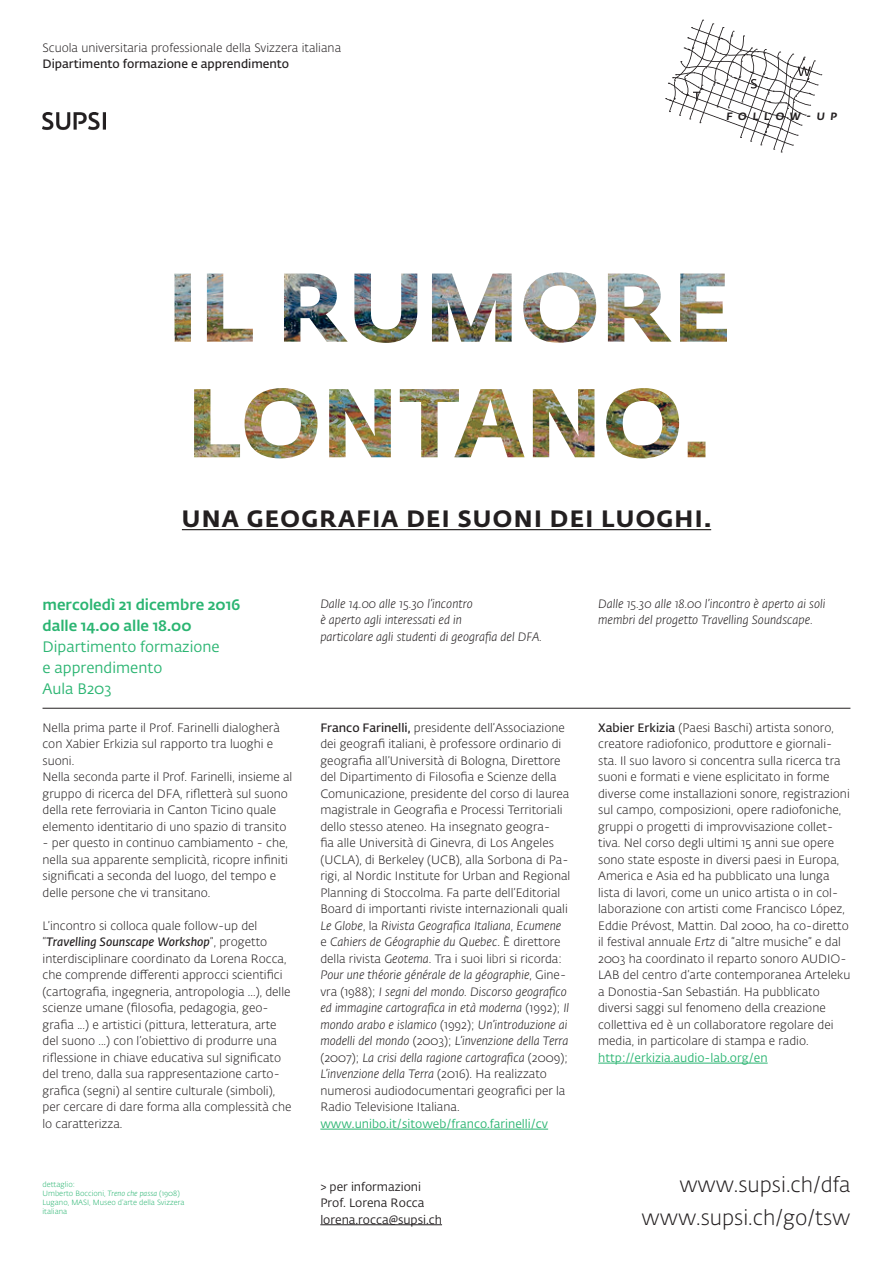
<style>
.page{position:relative;width:893px;height:1263px;background:#fff}
.page>*{position:absolute;margin:0;border:0;box-sizing:border-box;transform-origin:0 0}
.t1{font:700 23.4px "SUPSI Fedra Sans";letter-spacing:.06em;color:#231f20}
.t2{font:300 21px/33px "SUPSI Fedra Sans";color:#231f20;text-align:right}
.t3{font:15px/21px "SUPSI Fedra Sans";color:#2bb572}
.t4{font:500 15px/21px "SUPSI Fedra Sans";color:#2bb572}
.t5{font:300 12px/16.5px "SUPSI Fedra Sans";color:#231f20}
.t6{font:italic 300 12px/16.5px "SUPSI Fedra Sans";color:#231f20}
.t7{font:12px "SUPSI Fedra Sans";color:#2bb572}
.t8{font:12px/16.5px "SUPSI Fedra Sans";color:#231f20}
.t9{font:600 12px "SUPSI Fedra Sans";color:#231f20}
.t10{font:italic 700 10.5px "SUPSI Fedra Sans";letter-spacing:.56em;color:#231f20}
.t11{font:300 7.5px/9px "SUPSI Fedra Sans";color:#2bb572}
.s1{font-weight:600;font-style:italic}
.s2{font-weight:600}
.s3{font-style:italic}
</style>
<div class="page">
<img style="left:174px;top:272px;width:553px;height:259px">
<img style="left:43px;top:112px;width:63px;height:18px">
<svg style="left:665px;top:20px;width:157px;height:133px"></svg>
<hr style="left:182px;top:529px;width:529px;height:1px;background:#231f20">
<hr style="left:320px;top:1129px;width:228px;height:1px;background:#2bb572">
<hr style="left:598px;top:1063px;width:170px;height:1px;background:#2bb572">
<hr style="left:43px;top:708px;width:807px;height:1px;background:#231f20">
<hr style="left:320px;top:1224px;width:122px;height:1px;background:#231f20">
<p class="t5" style="left:43px;top:39px;width:300px">Scuola universitaria professionale della Svizzera italiana</p>
<p class="t9" style="left:43px;top:55px;width:248px">Dipartimento formazione e apprendimento</p>
<p class="t10" style="left:726px;top:108px;width:112px">FOLLOW-UP</p>
<h1 class="t1" style="left:182px;top:500px;width:531px">UNA GEOGRAFIA DEI SUONI DEI LUOGHI.</h1>
<p class="t4" style="left:43px;top:593px;width:199px">mercoledì 21 dicembre 2016 dalle 14.00 alle 18.00</p>
<p class="t3" style="left:43px;top:636px;width:179px">Dipartimento formazione e apprendimento<br>Aula B203</p>
<p class="t5" style="left:43px;top:719px;width:251px">Nella prima parte il Prof. Farinelli dialogherà con Xabier Erkizia sul rapporto tra luoghi e suoni.<br>Nella seconda parte il Prof. Farinelli, insieme al gruppo di ricerca del DFA, rifletterà sul suono della rete ferroviaria in Canton Ticino quale elemento identitario di uno spazio di transito</p>
<p class="t5" style="left:43px;top:835px;width:247px">- per questo in continuo cambiamento - che, nella sua apparente semplicità, ricopre infiniti significati a seconda del luogo, del tempo e delle persone che vi transitano.</p>
<p class="t5" style="left:43px;top:917px;width:250px">L’incontro si colloca quale follow-up del “<span class="s1">Travelling Sounscape Workshop</span>”, progetto interdisciplinare coordinato da Lorena Rocca, che comprende differenti approcci scientifici (cartografia, ingegneria, antropologia ...), delle scienze umane (filosofia, pedagogia, geo&shy;grafia ...) e artistici (pittura, letteratura, arte del suono ...) con l’obiettivo di produrre una riflessione in chiave educativa sul significato del treno, dalla sua rappresentazione carto&shy;grafica (segni) al sentire culturale (simboli), per cercare di dare forma alla complessità che lo caratterizza.</p>
<p class="t6" style="left:320px;top:595px;width:223px">Dalle 14.00 alle 15.30 l’incontro<br>è aperto agli interessati ed in<br>particolare agli studenti di geografia del DFA.</p>
<p class="t6" style="left:598px;top:595px;width:229px">Dalle 15.30 alle 18.00 l’incontro è aperto ai soli membri del progetto Travelling Soundscape.</p>
<p class="t5" style="left:320px;top:719px;width:251px"><span class="s2">Franco Farinelli,</span> presidente dell’Associazione dei geografi italiani, è professore ordinario di geografia all’Università di Bologna, Direttore del Dipartimento di Filosofia e Scienze della Comunicazione, presidente del corso di laurea magistrale in Geografia e Processi Territoriali dello stesso ateneo. Ha insegnato geogra-<br>fia alle Università di Ginevra, di Los Angeles (UCLA), di Berkeley (UCB), alla Sorbona di Pa&shy;rigi, al Nordic Institute for Urban and Regional Planning di Stoccolma. Fa parte dell’Editorial Board di importanti riviste internazionali quali <span class="s3">Le Globe</span>, la <span class="s3">Rivista Geografica Italiana</span>, <span class="s3">Ecumene </span>e <span class="s3">Cahiers de Géographie du Quebec</span>. È direttore della rivista <span class="s3">Geotema</span>. Tra i suoi libri si ricorda:<br><span class="s3">Pour une théorie générale de la géographie</span>, Gine&shy;vra (1988); <span class="s3">I segni del mondo. Discorso geografico ed immagine cartografica in età moderna</span> (1992); <span class="s3">Il mondo arabo e islamico</span> (1992); <span class="s3">Un’introduzione ai modelli del mondo</span> (2003); <span class="s3">L’invenzione della Terra </span>(2007); <span class="s3">La crisi della ragione cartografica</span> (2009); <span class="s3">L’invenzione della Terra</span> (2016). Ha realizzato numerosi audiodocumentari geografici per la Radio Televisione Italiana.</p>
<p class="t7" style="left:320px;top:1115px;width:229px">www.unibo.it/sitoweb/franco.farinelli/cv</p>
<p class="t5" style="left:598px;top:719px;width:254px"><span class="s2">Xabier Erkizia</span> (Paesi Baschi) artista sonoro, creatore radiofonico, produttore e giornali&shy;sta. Il suo lavoro si concentra sulla ricerca tra suoni e formati e viene esplicitato in forme diverse come installazioni sonore, registrazioni sul campo, composizioni, opere radiofoniche, gruppi o progetti di improvvisazione collet&shy;tiva. Nel corso degli ultimi 15 anni sue opere sono state esposte in diversi paesi in Europa, America e Asia ed ha pubblicato una lunga lista di lavori, come un unico artista o in col&shy;laborazione con artisti come Francisco López, Eddie Prévost, Mattin. Dal 2000, ha co-diretto il festival annuale <span class="s3">Ertz</span> di “altre musiche” e dal 2003 ha coordinato il reparto sonoro AUDIO-LAB del centro d’arte contemporanea Arteleku a Donostia-San Sebastián. Ha pubblicato diversi saggi sul fenomeno della creazione collettiva ed è un collaboratore regolare dei media, in particolare di stampa e radio.</p>
<p class="t7" style="left:598px;top:1049px;width:171px">http://erkizia.audio-lab.org/en</p>
<p class="t11" style="left:43px;top:1180px;width:144px">dettaglio:<br>Umberto Boccioni, <span class="s3">Treno che passa</span> (1908)<br>Lugano, MASI, Museo d’arte della Svizzera italiana</p>
<p class="t8" style="left:320px;top:1178px;width:123px">&gt; per informazioni<br>Prof. Lorena Rocca lorena.rocca@supsi.ch</p>
<h2 class="t2" style="left:642px;top:1167px;width:210px">www.supsi.ch/dfa www.supsi.ch/go/tsw</h2>
</div>
